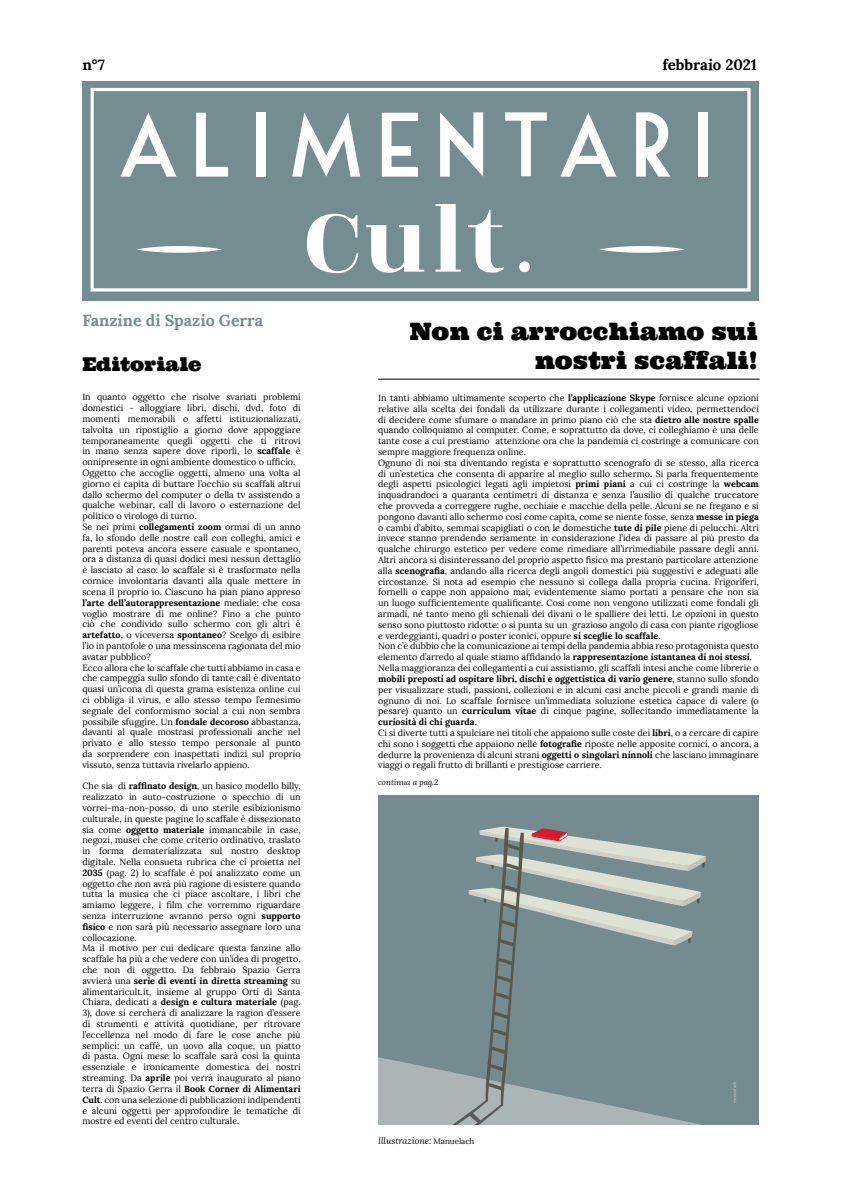
<style>
.page{position:relative;width:842px;height:1191px;background:#fff}
.page>*{position:absolute;margin:0;border:0;box-sizing:border-box;transform-origin:0 0}
.t1{font:24px "Ultra";color:#000}
.t2{font:19px "Ultra";color:#000}
.t3{font:700 16px "Lora";color:#758d8f}
.t4{font:700 15px "Lora";color:#000}
.t5{font:9px/10.8px "Lora";color:#000}
.t6{font:italic 9px "Lora";color:#000}
.t7{font:italic 8px "Lora";color:#000}
.t8{font:700 4.8px "Neutra Text";color:#acb5b5}
.s1{font-weight:700}
.s2{font-style:normal;font-size:8px}
</style>
<div class="page">
<hr style="left:378px;top:379px;width:382px;height:1px;background:#000">
<div style="left:378px;top:795px;width:381px;height:329px;background:#748c8f"></div>
<svg style="left:378px;top:826px;width:328px;height:298px"></svg>
<div style="left:82px;top:81px;width:677px;height:219px;background:#748d90"></div>
<svg style="left:120px;top:112px;width:56px;height:65px"></svg>
<svg style="left:196px;top:113px;width:32px;height:64px"></svg>
<div style="left:257px;top:112px;width:9px;height:65px;background:#fdfdfd"></div>
<svg style="left:292px;top:112px;width:68px;height:65px"></svg>
<svg style="left:382px;top:113px;width:36px;height:64px"></svg>
<svg style="left:440px;top:112px;width:43px;height:65px"></svg>
<svg style="left:505px;top:112px;width:42px;height:64px"></svg>
<svg style="left:560px;top:112px;width:56px;height:65px"></svg>
<svg style="left:636px;top:112px;width:34px;height:65px"></svg>
<div style="left:698px;top:112px;width:9px;height:65px;background:#fdfdfd"></div>
<svg style="left:599px;top:246px;width:86px;height:7px"></svg>
<svg style="left:136px;top:246px;width:86px;height:7px"></svg>
<div style="left:91px;top:88px;width:660px;height:203px;border:3px solid #fff"></div>
<svg style="left:307px;top:214px;width:51px;height:59px"></svg>
<svg style="left:366px;top:225px;width:58px;height:48px"></svg>
<svg style="left:435px;top:204px;width:26px;height:68px"></svg>
<svg style="left:468px;top:210px;width:35px;height:63px"></svg>
<svg style="left:519px;top:261px;width:11px;height:11px"></svg>
<h3 class="t4" style="left:82px;top:52px;width:24px">n°7</h3>
<h3 class="t3" style="left:82px;top:306px;width:182px">Fanzine di Spazio Gerra</h3>
<h3 class="t4" style="left:662px;top:52px;width:96px">febbraio 2021</h3>
<h1 class="t1" style="left:410px;top:316px;width:349px">Non ci arrocchiamo sui</h1>
<h2 class="t2" style="left:82px;top:351px;width:121px">Editoriale</h2>
<h1 class="t1" style="left:535px;top:344px;width:224px">nostri scaffali!</h1>
<p class="t5" style="left:82px;top:391px;width:220px">In quanto oggetto che risolve svariati problemi domestici - alloggiare libri, dischi, dvd, foto di momenti memorabili o affetti istituzionalizzati, talvolta un ripostiglio a giorno dove appoggiare temporaneamente quegli oggetti che ti ritrovi in mano senza sapere dove riporli, lo <span class="s1">scaffale</span> è onnipresente in ogni ambiente domestico o ufficio.<br>Oggetto che accoglie oggetti, almeno una volta al giorno ci capita di buttare l’occhio su scaffali altrui dallo schermo del computer o della tv assistendo a qualche webinar, call di lavoro o esternazione del politico o virologo di turno.<br>Se nei primi <span class="s1">collegamenti zoom</span> ormai di un anno fa, lo sfondo delle nostre call con colleghi, amici e parenti poteva ancora essere casuale e spontaneo, ora a distanza di quasi dodici mesi nessun dettaglio è lasciato al caso: lo scaffale si è trasformato nella cornice involontaria davanti alla quale mettere in scena il proprio io. Ciascuno ha pian piano appreso <span class="s1">l’arte dell’autorappresentazione</span> mediale: che cosa voglio mostrare di me online? Fino a che punto ciò che condivido sullo schermo con gli altri è <span class="s1">artefatto</span>, o viceversa <span class="s1">spontaneo</span>? Scelgo di esibire l’io in pantofole o una messinscena ragionata del mio avatar pubblico?<br>Ecco allora che lo scaffale che tutti abbiamo in casa e che campeggia sullo sfondo di tante call è diventato quasi un’icona di questa grama esistenza online cui ci obbliga il virus, e allo stesso tempo l’ennesimo segnale del conformismo social a cui non sembra possibile sfuggire. Un <span class="s1">fondale decoroso</span> abbastanza, davanti al quale mostrasi professionali anche nel privato e allo stesso tempo personale al punto da sorprendere con inaspettati indizi sul proprio vissuto, senza tuttavia rivelarlo appieno.</p>
<p class="t5" style="left:82px;top:780px;width:220px">Che sia di <span class="s1">raffinato design</span>, un basico modello billy, realizzato in auto-costruzione o specchio di un vorrei-ma-non-posso, di uno sterile esibizionismo culturale, in queste pagine lo scaffale è dissezionato sia come <span class="s1">oggetto materiale</span> immancabile in case, negozi, musei che come criterio ordinativo, traslato in forma dematerializzata sul nostro desktop digitale. Nella consueta rubrica che ci proietta nel <span class="s1">2035</span> (pag. 2) lo scaffale è poi analizzato come un oggetto che non avrà più ragione di esistere quando tutta la musica che ci piace ascoltare, i libri che amiamo leggere, i film che vorremmo riguardare senza interruzione avranno perso ogni <span class="s1">supporto fisico</span> e non sarà più necessario assegnare loro una collocazione.<br>Ma il motivo per cui dedicare questa fanzine allo scaffale ha più a che vedere con un’idea di progetto, che non di oggetto. Da febbraio Spazio Gerra avvierà una <span class="s1">serie di eventi in diretta streaming</span> su alimentaricult.it, insieme al gruppo Orti di Santa Chiara, dedicati a <span class="s1">design e cultura materiale</span> (pag.<br>3), dove si cercherà di analizzare la ragion d’essere di strumenti e attività quotidiane, per ritrovare l’eccellenza nel modo di fare le cose anche più semplici: un caffè, un uovo alla coque, un piatto di pasta. Ogni mese lo scaffale sarà così la quinta essenziale e ironicamente domestica dei nostri streaming. Da <span class="s1">aprile</span> poi verrà inaugurato al piano terra di Spazio Gerra il <span class="s1">Book Corner di Alimentari Cult.</span> con una selezione di pubblicazioni indipendenti e alcuni oggetti per approfondire le tematiche di mostre ed eventi del centro culturale.</p>
<p class="t5" style="left:378px;top:392px;width:382px">In tanti abbiamo ultimamente scoperto che <span class="s1">l’applicazione Skype</span> fornisce alcune opzioni relative alla scelta dei fondali da utilizzare durante i collegamenti video, permettendoci di decidere come sfumare o mandare in primo piano ciò che sta <span class="s1">dietro alle nostre spalle </span>quando colloquiamo al computer. Come, e soprattutto da dove, ci colleghiamo è una delle tante cose a cui prestiamo attenzione ora che la pandemia ci costringe a comunicare con sempre maggiore frequenza online.<br>Ognuno di noi sta diventando regista e soprattutto scenografo di se stesso, alla ricerca di un’estetica che consenta di apparire al meglio sullo schermo. Si parla frequentemente degli aspetti psicologici legati agli impietosi <span class="s1">primi piani</span> a cui ci costringe la <span class="s1">webcam </span>inquadrandoci a quaranta centimetri di distanza e senza l’ausilio di qualche truccatore che provveda a correggere rughe, occhiaie e macchie della pelle. Alcuni se ne fregano e si pongono davanti allo schermo così come capita, come se niente fosse, senza <span class="s1">messe in piega </span>o cambi d’abito, semmai scapigliati o con le domestiche <span class="s1">tute di pile</span> piene di pelucchi. Altri invece stanno prendendo seriamente in considerazione l’idea di passare al più presto da qualche chirurgo estetico per vedere come rimediare all’irrimediabile passare degli anni.<br>Altri ancora si disinteressano del proprio aspetto fisico ma prestano particolare attenzione alla <span class="s1">scenografia</span>, andando alla ricerca degli angoli domestici più suggestivi e adeguati alle circostanze. Si nota ad esempio che nessuno si collega dalla propria cucina. Frigoriferi, fornelli o cappe non appaiono mai; evidentemente siamo portati a pensare che non sia un luogo sufficientemente qualificante. Cosi come non vengono utilizzati come fondali gli armadi, né tanto meno gli schienali dei divani o le spalliere dei letti. Le opzioni in questo senso sono piuttosto ridotte: o si punta su un grazioso angolo di casa con piante rigogliose e verdeggianti, quadri o poster iconici, oppure <span class="s1">si sceglie lo scaffale</span>.<br>Non c’è dubbio che la comunicazione ai tempi della pandemia abbia reso protagonista questo elemento d’arredo al quale stiamo affidando la <span class="s1">rappresentazione istantanea di noi stessi</span>.<br>Nella maggioranza dei collegamenti a cui assistiamo, gli scaffali intesi anche come librerie o <span class="s1">mobili preposti ad ospitare libri, dischi e oggettistica di vario genere</span>, stanno sullo sfondo per visualizzare studi, passioni, collezioni e in alcuni casi anche piccoli e grandi manie di ognuno di noi. Lo scaffale fornisce un’immediata soluzione estetica capace di valere (o pesare) quanto un <span class="s1">curriculum vitae</span> di cinque pagine, sollecitando immediatamente la <span class="s1">curiosità di chi guarda</span>.<br>Ci si diverte tutti a spulciare nei titoli che appaiono sulle coste dei <span class="s1">libri</span>, o a cercare di capire chi sono i soggetti che appaiono nelle <span class="s1">fotografie</span> riposte nelle apposite cornici, o ancora, a dedurre la provenienza di alcuni strani <span class="s1">oggetti o singolari ninnoli</span> che lasciano immaginare viaggi o regali frutto di brillanti e prestigiose carriere.</p>
<p class="t7" style="left:378px;top:776px;width:62px">continua a pag.2</p>
<p class="t6" style="left:378px;top:1134px;width:98px">Illustrazione: <span class="s2">Manuelach</span></p>
<p class="t8" style="left:731px;top:1103px;width:24px;rotate:-90deg">manuelach</p>
</div>
